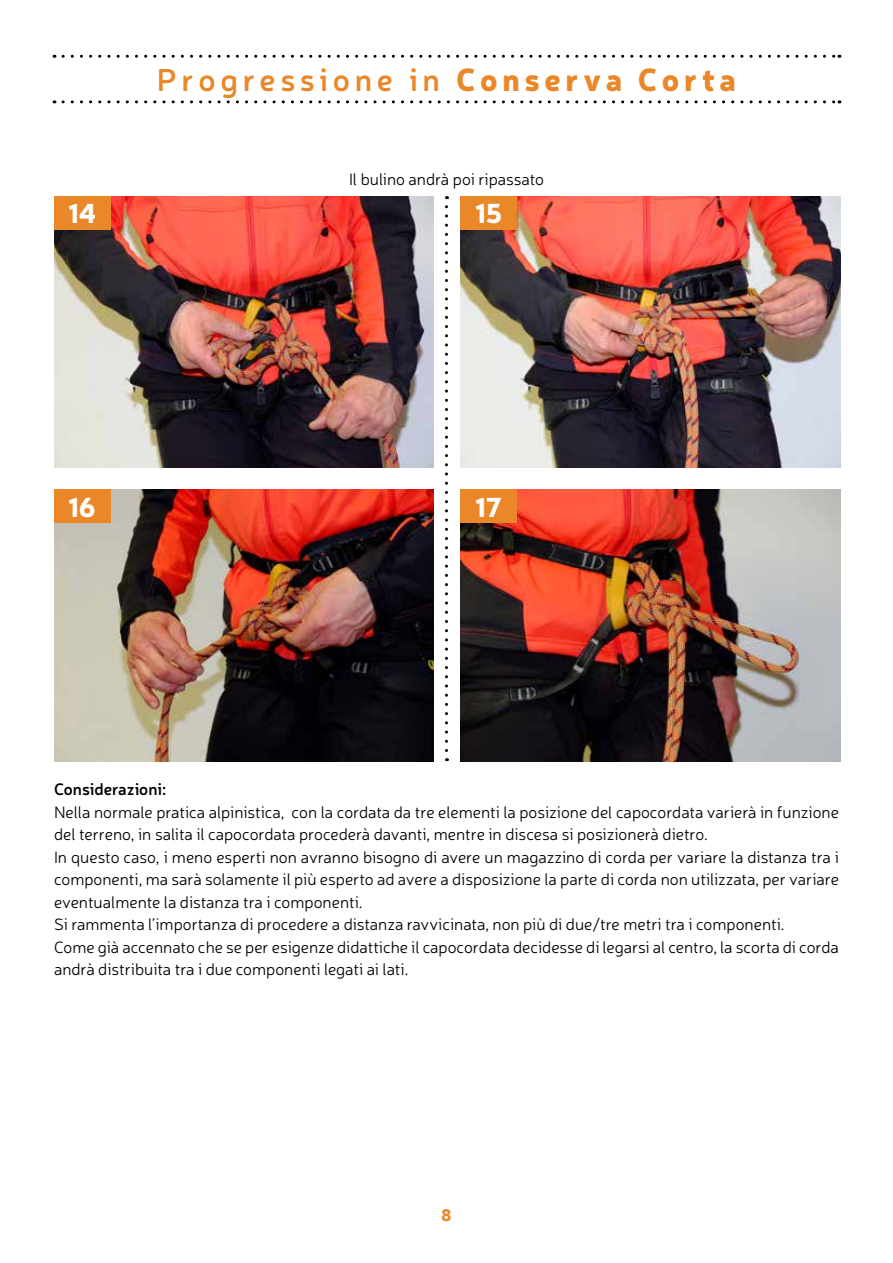
<style>
.page{position:relative;width:893px;height:1263px;background:#fff}
.page>*{position:absolute;margin:0;border:0;box-sizing:border-box;transform-origin:0 0}
.t1{font:600 31.5px "Neris";letter-spacing:.15em;color:#ea8728}
.t2{font:900 27px "Neris";color:#fff}
.t3{font:300 16.5px/22.5px "Neris";color:#000}
.t4{font:600 16.5px "Neris";color:#000}
.t5{font:900 16.5px "Neris";color:#ea8728}
.s1{font-weight:900}
</style>
<div class="page">
<svg style="left:63px;top:55px;width:777px;height:3px"></svg>
<svg style="left:63px;top:100px;width:777px;height:3px"></svg>
<img style="left:54px;top:196px;width:380px;height:272px">
<img style="left:54px;top:489px;width:380px;height:272px">
<img style="left:461px;top:489px;width:379px;height:272px">
<img style="left:461px;top:196px;width:379px;height:272px">
<div style="left:54px;top:196px;width:56px;height:34px;background:#ea8728"></div>
<div style="left:54px;top:489px;width:56px;height:34px;background:#ea8728"></div>
<div style="left:461px;top:489px;width:56px;height:34px;background:#ea8728"></div>
<div style="left:461px;top:196px;width:56px;height:34px;background:#ea8728"></div>
<svg style="left:445px;top:207px;width:3px;height:554px"></svg>
<h1 class="t1" style="left:157px;top:58px;width:581px">Progressione in <span class="s1">Conserva Corta</span></h1>
<h2 class="t2" style="left:68px;top:194px;width:29px">14</h2>
<p class="t3" style="left:349px;top:167px;width:196px">Il bulino andrà poi ripassato</p>
<h2 class="t2" style="left:475px;top:194px;width:29px">15</h2>
<h2 class="t2" style="left:68px;top:487px;width:29px">16</h2>
<h2 class="t2" style="left:475px;top:487px;width:28px">17</h2>
<p class="t4" style="left:54px;top:778px;width:114px">Considerazioni:</p>
<p class="t3" style="left:54px;top:800px;width:786px">Nella normale pratica alpinistica, con la cordata da tre elementi la posizione del capocordata varierà in funzione del terreno, in salita il capocordata procederà davanti, mentre in discesa si posizionerà dietro.<br>In questo caso, i meno esperti non avranno bisogno di avere un magazzino di corda per variare la distanza tra i componenti, ma sarà solamente il più esperto ad avere a disposizione la parte di corda non utilizzata, per variare eventualmente la distanza tra i componenti.<br>Si rammenta l’importanza di procedere a distanza ravvicinata, non più di due/tre metri tra i componenti.<br>Come già accennato che se per esigenze didattiche il capocordata decidesse di legarsi al centro, la scorta di corda andrà distribuita tra i due componenti legati ai lati.</p>
<p class="t5" style="left:441px;top:1203px;width:12px">8</p>
</div>
